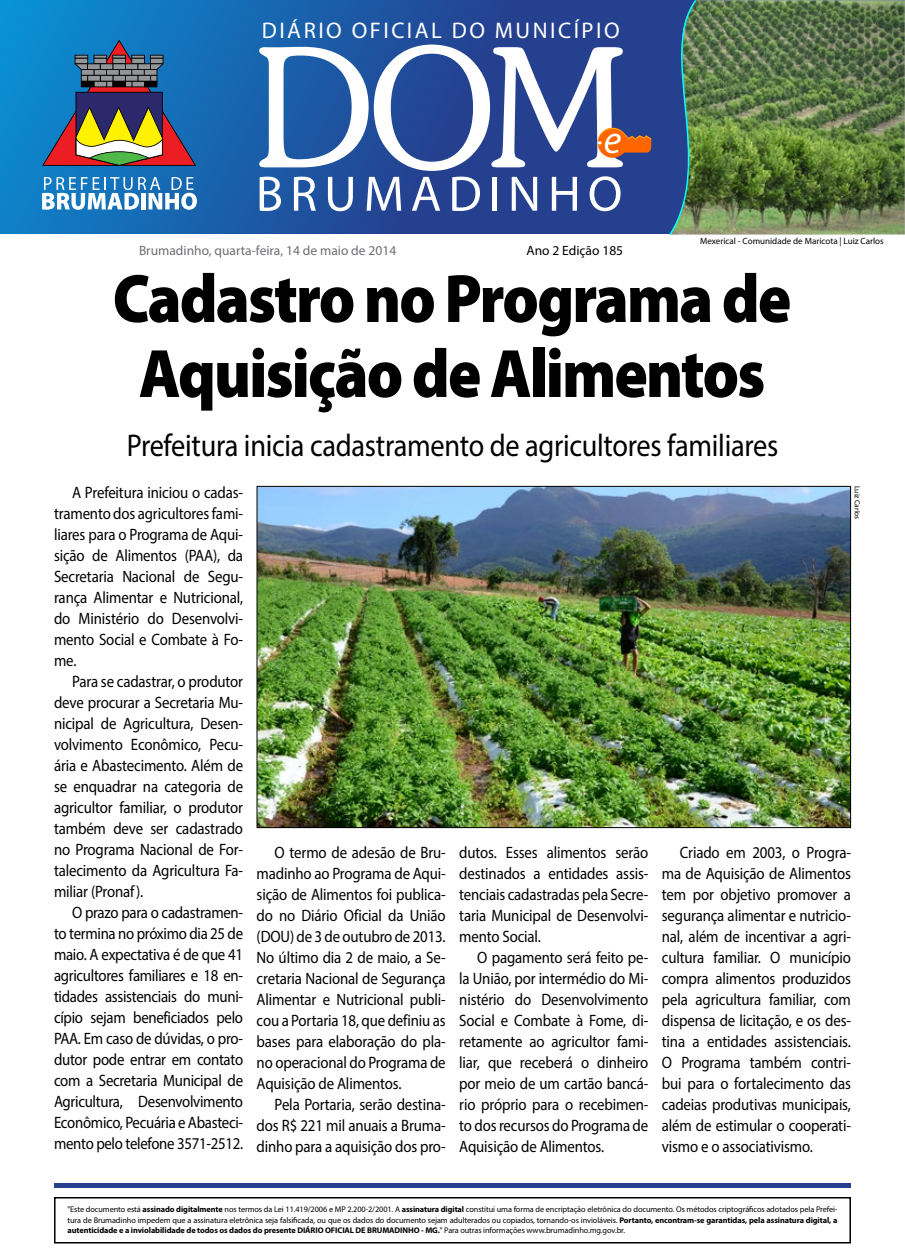
<style>
.page{position:relative;width:905px;height:1260px;background:#fff}
.page>*{position:absolute;margin:0;border:0;box-sizing:border-box;transform-origin:0 0}
.t1{font:300 166.5px "Souvenir IT Cby BT";color:#fff}
.t2{font:900 69px/75px "Myriad Pro";letter-spacing:-.03em;color:#000;text-align:center;scale:.9 1}
.t3{font:50.25px "Myriad Pro";letter-spacing:.14em;color:#fff}
.t4{font:31.5px "Myriad Pro";letter-spacing:-.01em;color:#000;scale:.9 1}
.t5{font:22.65px "Myriad Pro";letter-spacing:.11em;color:#fff}
.t6{font:16.5px/21px "Myriad Pro";letter-spacing:-.01em;color:#000;text-align:justify;scale:.9 1}
.t7{font:13.5px "Myriad Pro";color:#6d6e71}
.t8{font:13.5px "Myriad Pro";color:#000}
.t9{font:9px "Myriad Pro";color:#000}
.t10{font:8.25px/10.5px "Myriad Pro";letter-spacing:-.01em;color:#000;text-align:justify}
.t11{font:7.5px "Myriad Pro";color:#000}
.s1{font-weight:700}
</style>
<div class="page">
<hr style="left:55px;top:1184px;width:795px;height:4px;background:#25408f">
<div style="left:54px;top:1197px;width:796px;height:47px;border:2px solid #000"></div>
<img style="left:258px;top:488px;width:590px;height:338px">
<svg style="left:0;top:0;width:656px;height:234px;background:#1d54a0"></svg>
<img style="left:716px;top:0;width:188px;height:234px">
<svg style="left:42px;top:30px;width:154px;height:136px;background:#536c81"></svg>
<svg style="left:42px;top:177px;width:155px;height:33px"></svg>
<svg style="left:597px;top:128px;width:54px;height:30px;background:#b66945"></svg>
<img style="left:657px;top:0;width:59px;height:235px">
<h3 class="t5" style="left:262px;top:17px;width:359px">DIÁRIO OFICIAL DO MUNICÍPIO</h3>
<h1 class="t1" style="left:254px;top:6px;width:374px">DOM</h1>
<h3 class="t3" style="left:256px;top:163px;width:368px">BRUMADINHO</h3>
<p class="t7" style="left:139px;top:242px;width:259px">Brumadinho, quarta-feira, 14 de maio de 2014</p>
<p class="t8" style="left:526px;top:243px;width:98px">Ano 2 Edição 185</p>
<p class="t9" style="left:700px;top:235px;width:185px">Mexerical - Comunidade de Maricota | Luiz Carlos</p>
<h2 class="t2" style="left:113px;top:262px;width:755px">Cadastro no Programa de<br>Aquisição de Alimentos</h2>
<h3 class="t4" style="left:127px;top:426px;width:725px">Prefeitura inicia cadastramento de agricultores familiares</h3>
<p class="t6" style="left:54px;top:482px;width:212px;text-indent:18px">A Prefeitura iniciou o cadas&shy;tramento dos agricultores fami&shy;liares para o Programa de Aqui&shy;sição de Alimentos (PAA), da Secretaria Nacional de Segu&shy;rança Alimentar e Nutricional, do Ministério do Desenvolvi&shy;mento Social e Combate à Fo&shy;me.</p>
<p class="t6" style="left:54px;top:671px;width:212px;text-indent:18px">Para se cadastrar, o produtor deve procurar a Secretaria Mu&shy;nicipal de Agricultura, Desen&shy;volvimento Econômico, Pecu&shy;ária e Abastecimento. Além de se enquadrar na categoria de agricultor familiar, o produtor também deve ser cadastrado no Programa Nacional de For&shy;talecimento da Agricultura Fa&shy;miliar (Pronaf).</p>
<p class="t6" style="left:54px;top:902px;width:212px;text-indent:18px">O prazo para o cadastramen&shy;to termina no próximo dia 25 de maio. A expectativa é de que 41 agricultores familiares e 18 en&shy;tidades assistenciais do muni&shy;cípio sejam beneficiados pelo PAA. Em caso de dúvidas, o pro&shy;dutor pode entrar em contato com a Secretaria Municipal de Agricultura, Desenvolvimento Econômico, Pecuária e Abasteci&shy;mento pelo telefone 3571-2512.</p>
<p class="t11" style="left:862px;top:486px;width:35px;rotate:90deg">Luiz Carlos</p>
<p class="t6" style="left:256px;top:842px;width:212px;text-indent:18px">O termo de adesão de Bru&shy;madinho ao Programa de Aqui&shy;sição de Alimentos foi publica&shy;do no Diário Oficial da União (DOU) de 3 de outubro de 2013.<br>No último dia 2 de maio, a Se&shy;cretaria Nacional de Segurança Alimentar e Nutricional publi&shy;cou a Portaria 18, que definiu as bases para elaboração do pla&shy;no operacional do Programa de Aquisição de Alimentos.</p>
<p class="t6" style="left:256px;top:1094px;width:212px;text-indent:18px">Pela Portaria, serão destina&shy;dos R$ 221 mil anuais a Bruma&shy;dinho para a aquisição dos pro-</p>
<p class="t6" style="left:662px;top:842px;width:212px;text-indent:18px">Criado em 2003, o Progra&shy;ma de Aquisição de Alimentos tem por objetivo promover a segurança alimentar e nutricio&shy;nal, além de incentivar a agri&shy;cultura familiar. O município compra alimentos produzidos pela agricultura familiar, com dispensa de licitação, e os des&shy;tina a entidades assistenciais.<br>O Programa também contri&shy;bui para o fortalecimento das cadeias produtivas municipais, além de estimular o cooperati&shy;vismo e o associativismo.</p>
<p class="t6" style="left:459px;top:842px;width:212px">dutos. Esses alimentos serão destinados a entidades assis&shy;tenciais cadastradas pela Secre&shy;taria Municipal de Desenvolvi&shy;mento Social.</p>
<p class="t6" style="left:459px;top:947px;width:212px;text-indent:18px">O pagamento será feito pe&shy;la União, por intermédio do Mi&shy;nistério do Desenvolvimento Social e Combate à Fome, di&shy;retamente ao agricultor fami&shy;liar, que receberá o dinheiro por meio de um cartão bancá&shy;rio próprio para o recebimen&shy;to dos recursos do Programa de Aquisição de Alimentos.</p>
<p class="t10" style="left:68px;top:1204px;width:771px">"Este documento está <span class="s1">assinado digitalmente</span> nos termos da Lei 11.419/2006 e MP 2.200-2/2001. A <span class="s1">assinatura digital</span> constitui uma forma de encriptação eletrônica do documento. Os métodos criptográficos adotados pela Prefei&shy;tura de Brumadinho impedem que a assinatura eletrônica seja falsificada, ou que os dados do documento sejam adulterados ou copiados, tornando-os invioláveis. <span class="s1">Portanto, encontram-se garantidas, pela assinatura digital, a autenticidade e a inviolabilidade de todos os dados do presente DIÁRIO OFICIAL DE BRUMADINHO - MG.</span>" Para outras informações www.brumadinho.mg.gov.br.</p>
</div>
